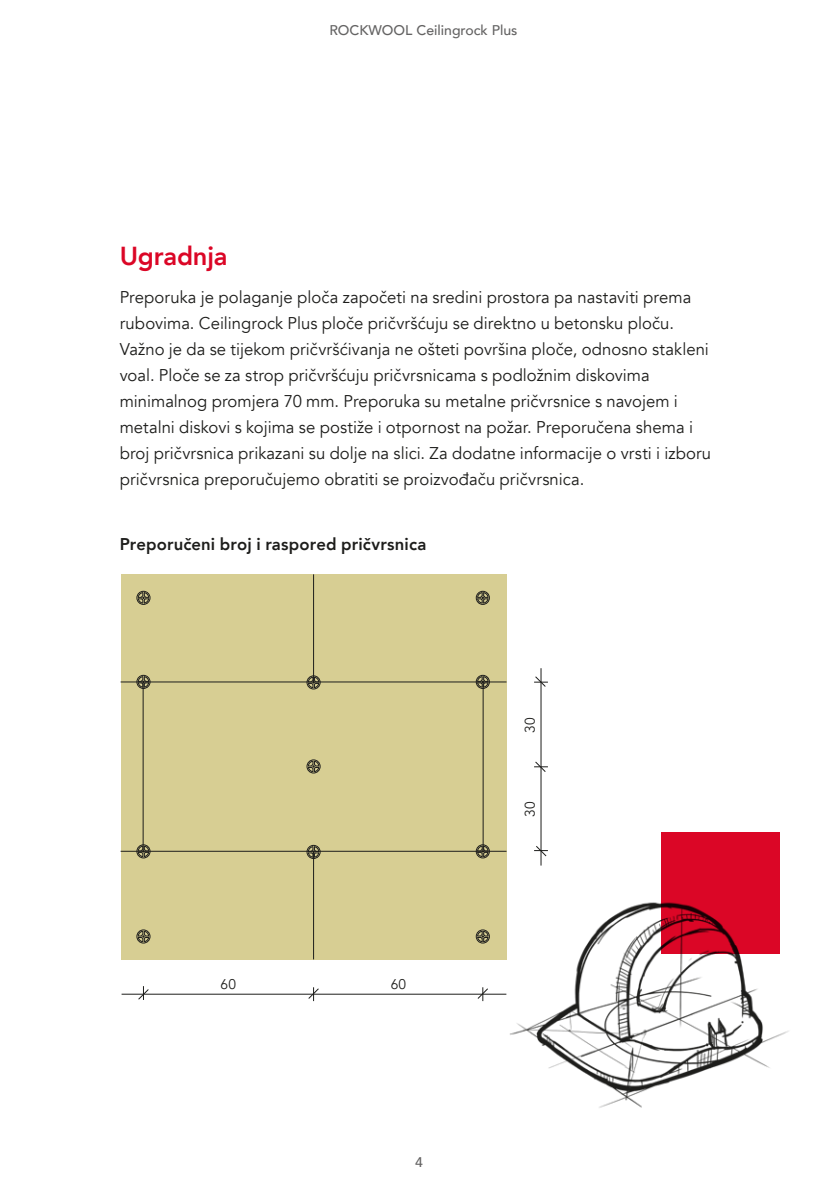
<style>
.page{position:relative;width:840px;height:1191px;background:#fff}
.page>*{position:absolute;margin:0;border:0;box-sizing:border-box;transform-origin:0 0}
.t1{font:800 26px "Avenir";letter-spacing:-.005em;color:#db0626}
.t2{font:17px/26px "Avenir";letter-spacing:.005em;color:#1d1d1b}
.t3{font:800 17px "Avenir";letter-spacing:.01em;color:#1d1d1b}
.t4{font:500 14px "Avenir";color:#646363}
.t5{font:14px "Avenir";letter-spacing:.015em;color:#1d1d1b}
</style>
<div class="page">
<div style="left:120px;top:574px;width:386px;height:386px;background:#d7ce93"></div>
<hr style="left:120px;top:851px;width:386px;height:1px;background:#1d1d1b">
<hr style="left:143px;top:682px;width:1px;height:169px;background:#1d1d1b">
<hr style="left:482px;top:682px;width:1px;height:169px;background:#1d1d1b">
<hr style="left:313px;top:574px;width:1px;height:108px;background:#1d1d1b">
<hr style="left:313px;top:851px;width:1px;height:108px;background:#1d1d1b">
<svg style="left:307px;top:760px;width:12px;height:12px"></svg>
<div style="left:306px;top:759px;width:14px;height:14px;border:1px solid #1d1d1b;border-radius:50%"></div>
<svg style="left:307px;top:846px;width:12px;height:12px"></svg>
<div style="left:306px;top:845px;width:14px;height:14px;border:1px solid #1d1d1b;border-radius:50%"></div>
<svg style="left:137px;top:930px;width:12px;height:12px"></svg>
<div style="left:136px;top:929px;width:14px;height:14px;border:1px solid #1d1d1b;border-radius:50%"></div>
<svg style="left:137px;top:592px;width:12px;height:12px"></svg>
<div style="left:136px;top:591px;width:14px;height:14px;border:1px solid #1d1d1b;border-radius:50%"></div>
<svg style="left:137px;top:845px;width:12px;height:12px"></svg>
<div style="left:136px;top:844px;width:14px;height:14px;border:1px solid #1d1d1b;border-radius:50%"></div>
<svg style="left:477px;top:592px;width:11px;height:12px"></svg>
<div style="left:475px;top:591px;width:14px;height:14px;border:1px solid #1d1d1b;border-radius:50%"></div>
<hr style="left:120px;top:681px;width:386px;height:1px;background:#1d1d1b">
<svg style="left:307px;top:676px;width:12px;height:12px"></svg>
<div style="left:306px;top:675px;width:14px;height:14px;border:1px solid #1d1d1b;border-radius:50%"></div>
<svg style="left:137px;top:676px;width:12px;height:12px"></svg>
<div style="left:136px;top:675px;width:14px;height:14px;border:1px solid #1d1d1b;border-radius:50%"></div>
<svg style="left:477px;top:676px;width:11px;height:12px"></svg>
<div style="left:475px;top:675px;width:14px;height:14px;border:1px solid #1d1d1b;border-radius:50%"></div>
<div style="left:475px;top:844px;width:14px;height:14px;border:1px solid #1d1d1b;border-radius:50%"></div>
<hr style="left:540px;top:668px;width:1px;height:197px;background:#1d1d1b">
<svg style="left:534px;top:675px;width:13px;height:12px"></svg>
<svg style="left:534px;top:761px;width:13px;height:11px"></svg>
<hr style="left:121px;top:993px;width:385px;height:1px;background:#1d1d1b">
<svg style="left:307px;top:987px;width:12px;height:14px"></svg>
<svg style="left:137px;top:986px;width:12px;height:14px"></svg>
<img style="left:462px;top:845px;width:327px;height:263px">
<div style="left:660px;top:832px;width:119px;height:122px;background:#db0626"></div>
<p class="t4" style="left:329px;top:18px;width:189px">ROCKWOOL Ceilingrock Plus</p>
<h1 class="t1" style="left:120px;top:236px;width:109px">Ugradnja</h1>
<p class="t2" style="left:120px;top:284px;width:592px">Preporuka je polaganje ploča započeti na sredini prostora pa nastaviti prema rubovima. Ceilingrock Plus ploče pričvršćuju se direktno u betonsku ploču.<br>Važno je da se tijekom pričvršćivanja ne ošteti površina ploče, odnosno stakleni voal. Ploče se za strop pričvršćuju pričvrsnicama s podložnim diskovima minimalnog promjera 70 mm. Preporuka su metalne pričvrsnice s navojem i metalni diskovi s kojima se postiže i otpornost na požar. Preporučena shema i broj pričvrsnica prikazani su dolje na slici. Za dodatne informacije o vrsti i izboru pričvrsnica preporučujemo obratiti se proizvođaču pričvrsnica.</p>
<p class="t3" style="left:120px;top:531px;width:308px">Preporučeni broj i raspored pričvrsnica</p>
<p class="t5" style="left:220px;top:975px;width:17px">60</p>
<p class="t5" style="left:390px;top:975px;width:17px">60</p>
<p class="t4" style="left:415px;top:1150px;width:9px">4</p>
<p class="t5" style="left:521px;top:733px;width:17px;rotate:-90deg">30</p>
<p class="t5" style="left:521px;top:817px;width:17px;rotate:-90deg">30</p>
</div>
